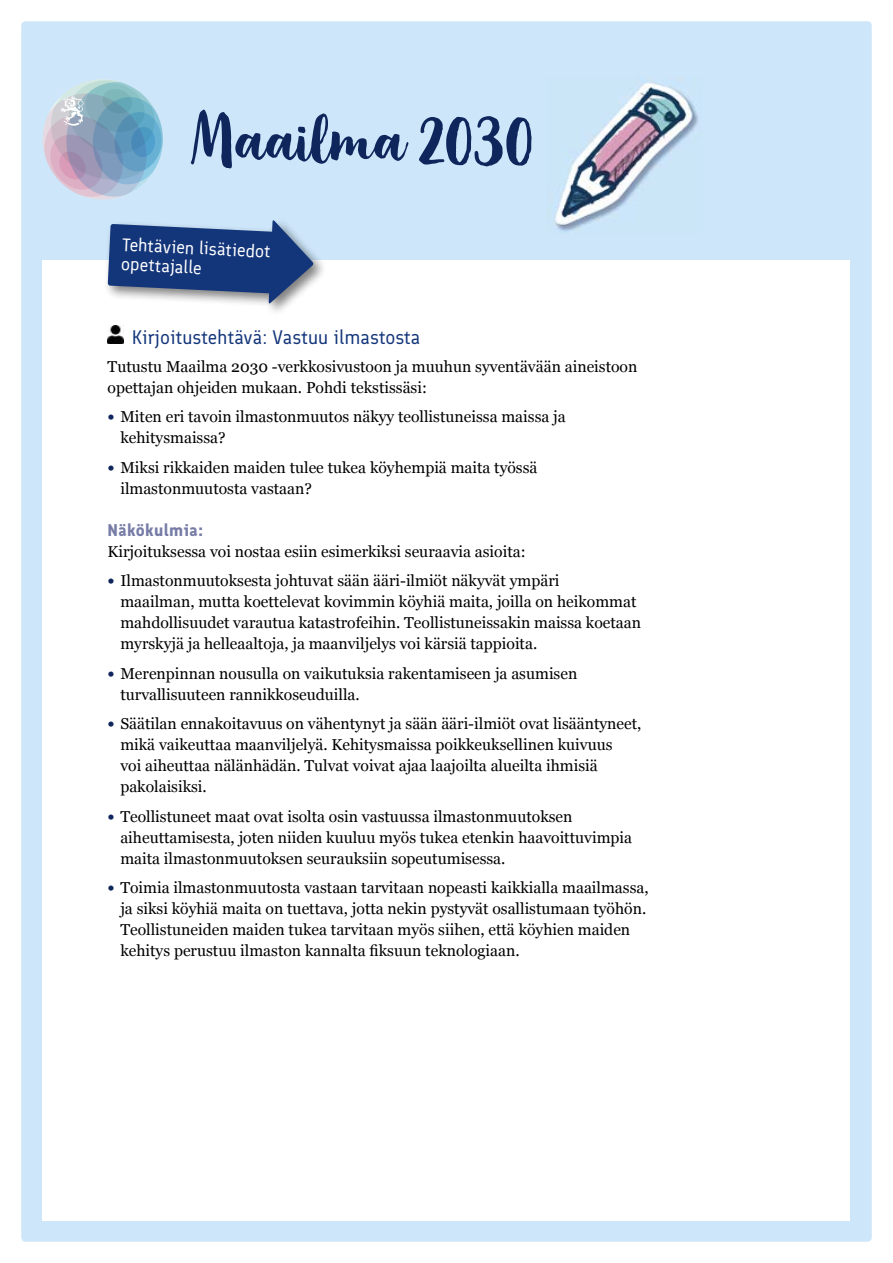
<style>
.page{position:relative;width:893px;height:1263px;background:#fff}
.page>*{position:absolute;margin:0;border:0;box-sizing:border-box;transform-origin:0 0}
.Otsikko_3{font:19.5px "Finlandica";color:#13357a}
.Lisätiedot{font:18px/19.6px "Finlandica";color:#fff}
.Väliotsikko{font:700 16.5px "Finlandica";letter-spacing:.02em;color:#767ca6}
.leipis{font:15.75px/21px "Georgia";color:#000}
.s1{font-weight:700;font-size:16.5px;color:#0f265c}
</style>
<div class="page">
<div style="left:21px;top:21px;width:851px;height:1221px;background:#cde6f9;border-radius:4px"></div>
<div style="left:43px;top:260px;width:807px;height:960px;background:#fff"></div>
<img style="left:555px;top:82px;width:144px;height:150px">
<img style="left:108px;top:326px;width:15px;height:18px">
<div style="left:104px;top:217px;width:224px;height:100px;background:#000;opacity:.5"></div>
<svg style="left:108px;top:219px;width:206px;height:86px"></svg>
<svg style="left:43px;top:79px;width:120px;height:121px"></svg>
<svg style="left:191px;top:110px;width:217px;height:58px"></svg>
<svg style="left:419px;top:116px;width:112px;height:50px"></svg>
<p class="Lisätiedot" style="left:123px;top:234px;width:150px;rotate:3deg">Tehtävien lisätiedot opettajalle</p>
<h3 class="Otsikko_3" style="left:132px;top:325px;width:290px">Kirjoitustehtävä: Vastuu ilmastosta</h3>
<p class="leipis" style="left:108px;top:355px;width:531px">Tutustu Maailma 2030 -verkkosivustoon ja muuhun syventävään aineistoon opettajan ohjeiden mukaan. Pohdi tekstissäsi:</p>
<p class="leipis" style="left:120px;top:405px;width:447px;text-indent:-13px"><span class="s1">•</span> Miten eri tavoin ilmastonmuutos näkyy teollistuneissa maissa ja kehitysmaissa?</p>
<p class="leipis" style="left:120px;top:456px;width:419px;text-indent:-13px"><span class="s1">•</span> Miksi rikkaiden maiden tulee tukea köyhempiä maita työssä ilmastonmuutosta vastaan?</p>
<h4 class="Väliotsikko" style="left:108px;top:520px;width:97px">Näkökulmia:</h4>
<p class="leipis" style="left:108px;top:540px;width:419px">Kirjoituksessa voi nostaa esiin esimerkiksi seuraavia asioita:</p>
<p class="leipis" style="left:120px;top:570px;width:522px;text-indent:-13px"><span class="s1">•</span> Ilmastonmuutoksesta johtuvat sään ääri-ilmiöt näkyvät ympäri<br>maailman, mutta koettelevat kovimmin köyhiä maita, joilla on heikommat mahdollisuudet varautua katastrofeihin. Teollistuneissakin maissa koetaan myrskyjä ja helleaaltoja, ja maanviljelys voi kärsiä tappioita.</p>
<p class="leipis" style="left:120px;top:662px;width:458px;text-indent:-13px"><span class="s1">•</span> Merenpinnan nousulla on vaikutuksia rakentamiseen ja asumisen turvallisuuteen rannikkoseuduilla.</p>
<p class="leipis" style="left:120px;top:713px;width:523px;text-indent:-13px"><span class="s1">•</span> Säätilan ennakoitavuus on vähentynyt ja sään ääri-ilmiöt ovat lisääntyneet, mikä vaikeuttaa maanviljelyä. Kehitysmaissa poikkeuksellinen kuivuus<br>voi aiheuttaa nälänhädän. Tulvat voivat ajaa laajoilta alueilta ihmisiä pakolaisiksi.</p>
<p class="leipis" style="left:120px;top:805px;width:513px;text-indent:-13px"><span class="s1">•</span> Teollistuneet maat ovat isolta osin vastuussa ilmastonmuutoksen aiheuttamisesta, joten niiden kuuluu myös tukea etenkin haavoittuvimpia maita ilmastonmuutoksen seurauksiin sopeutumisessa.</p>
<p class="leipis" style="left:120px;top:877px;width:530px;text-indent:-13px"><span class="s1">•</span> Toimia ilmastonmuutosta vastaan tarvitaan nopeasti kaikkialla maailmassa, ja siksi köyhiä maita on tuettava, jotta nekin pystyvät osallistumaan työhön.<br>Teollistuneiden maiden tukea tarvitaan myös siihen, että köyhien maiden kehitys perustuu ilmaston kannalta fiksuun teknologiaan.</p>
</div>
